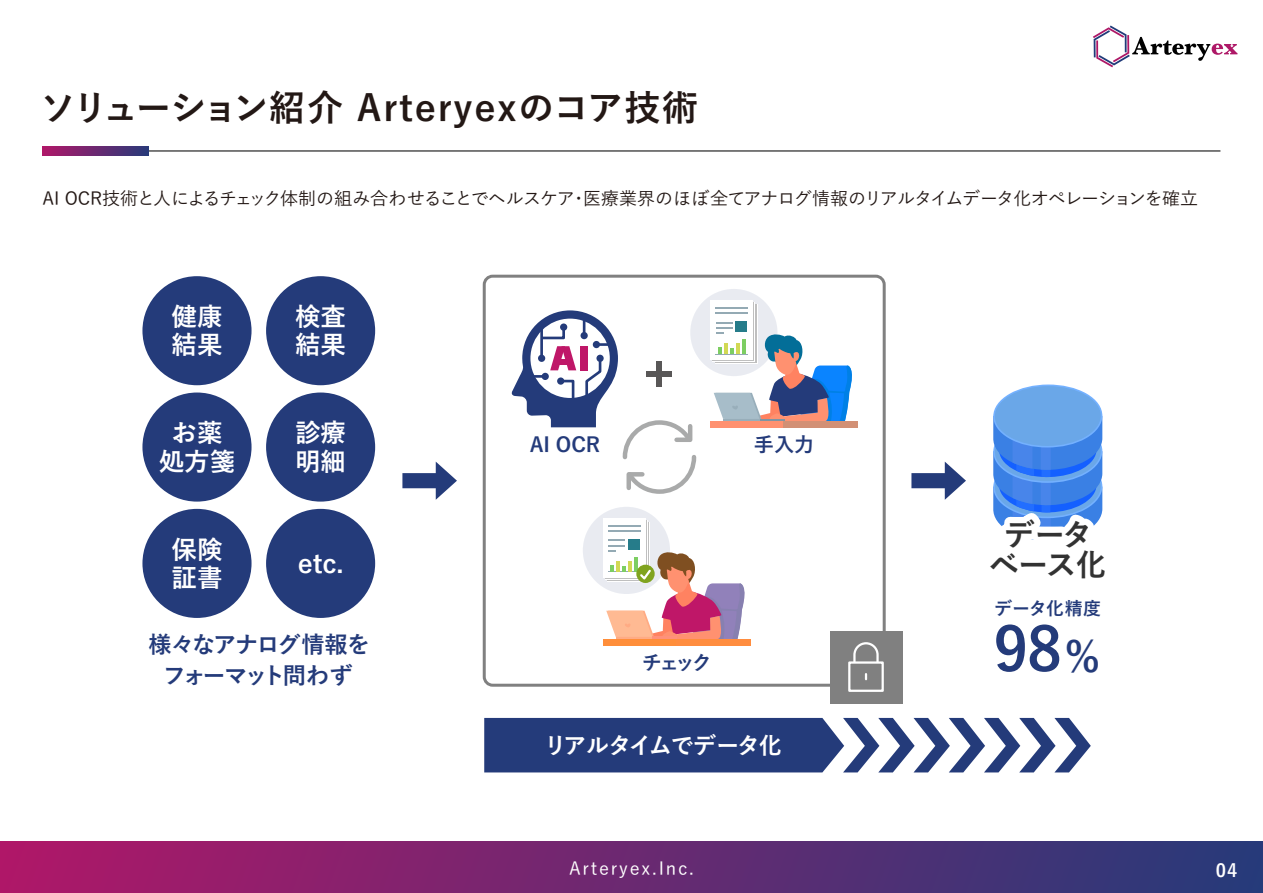
<style>
.page{position:relative;width:1263px;height:893px;background:#fff}
.page>*{position:absolute;margin:0;border:0;box-sizing:border-box;transform-origin:0 0}
.t1{font:700 60px "Yu Go";color:#243b7a}
.t2{font:700 36px "Yu Go";letter-spacing:.035em;color:#231815}
.t3{font:700 30.75px/30.8px "Yu Go";letter-spacing:-.05em;color:#231815;text-align:center}
.t4{font:700 25.5px/28.5px "Yu Go";color:#fff}
.t5{font:700 23.25px/30.8px "Yu Go";letter-spacing:-.085em;color:#243b7a;text-align:center}
.t6{font:700 23.25px "Yu Go";letter-spacing:-.06em;color:#fff}
.t7{font:700 20.25px "Yu Go";color:#243b7a}
.t8{font:500 18px "Yu Go";letter-spacing:-.05em;color:#231815}
.t9{font:500 18px "Yu Go";letter-spacing:.1em;color:#fff}
.t10{font:700 18px "Yu Go";letter-spacing:.015em;color:#243b7a}
.t11{font:700 18px "Yu Go";color:#fff}
.s1{font-size:42px}
</style>
<div class="page">
<div style="left:0;top:842px;width:1263px;height:51px;background:linear-gradient(to right,#b01768,#263b7a)"></div>
<hr style="left:43px;top:150px;width:1177px;height:2px;background:#505050">
<svg style="left:43px;top:147px;width:106px;height:8px"></svg>
<svg style="left:1093px;top:26px;width:144px;height:41px"></svg>
<div style="left:483px;top:275px;width:403px;height:412px;border:3px solid #808080;border-radius:9px"></div>
<div style="left:142px;top:276px;width:110px;height:109px;background:#243b7a;border-radius:50%"></div>
<div style="left:266px;top:276px;width:109px;height:109px;background:#243b7a;border-radius:50%"></div>
<div style="left:266px;top:392px;width:109px;height:110px;background:#243b7a;border-radius:50%"></div>
<div style="left:142px;top:392px;width:110px;height:110px;background:#243b7a;border-radius:50%"></div>
<div style="left:142px;top:509px;width:110px;height:109px;background:#243b7a;border-radius:50%"></div>
<div style="left:266px;top:509px;width:109px;height:109px;background:#243b7a;border-radius:50%"></div>
<svg style="left:402px;top:462px;width:55px;height:38px"></svg>
<svg style="left:911px;top:462px;width:55px;height:38px"></svg>
<svg style="left:690px;top:289px;width:87px;height:87px;background:#e9eaf0"></svg>
<div style="left:711px;top:300px;width:42px;height:60px;background:#fff"></div>
<hr style="left:716px;top:308px;width:32px;height:1px;background:#94aab4">
<hr style="left:716px;top:312px;width:32px;height:2px;background:#94aab4">
<div style="left:735px;top:321px;width:12px;height:11px;background:#267c8a"></div>
<svg style="left:714px;top:322px;width:138px;height:99px"></svg>
<div style="left:710px;top:421px;width:74px;height:6px;background:#ff9170"></div>
<div style="left:784px;top:421px;width:74px;height:6px;background:#d29075"></div>
<svg style="left:511px;top:310px;width:186px;height:184px"></svg>
<div style="left:583px;top:507px;width:87px;height:87px;background:#e9ebf1;border-radius:50%"></div>
<div style="left:603px;top:518px;width:42px;height:59px;background:#fff"></div>
<hr style="left:608px;top:525px;width:32px;height:2px;background:#94aab4">
<hr style="left:608px;top:530px;width:32px;height:2px;background:#94aab4">
<div style="left:628px;top:539px;width:12px;height:11px;background:#267c8a"></div>
<svg style="left:606px;top:540px;width:139px;height:99px"></svg>
<div style="left:603px;top:639px;width:73px;height:6px;background:#ff8e3a"></div>
<div style="left:676px;top:639px;width:75px;height:6px;background:#ff8d3f"></div>
<div style="left:830px;top:631px;width:72px;height:72px;background:#808080"></div>
<div style="left:848px;top:661px;width:36px;height:31px;border:2px solid #fff"></div>
<svg style="left:852px;top:642px;width:28px;height:22px"></svg>
<svg style="left:993px;top:384px;width:110px;height:156px"></svg>
<svg style="left:484px;top:718px;width:607px;height:54px"></svg>
<h2 class="t2" style="left:40px;top:87px;width:660px">ソリューション紹介 Arteryexのコア技術</h2>
<p class="t8" style="left:43px;top:182px;width:1157px">AI OCR技術と人によるチェック体制の組み合わせることでヘルスケア・医療業界のほぼ全てアナログ情報のリアルタイムデータ化オペレーションを確立</p>
<h3 class="t4" style="left:171px;top:303px;width:52px">健康結果</h3>
<h3 class="t4" style="left:295px;top:303px;width:52px">検査結果</h3>
<h3 class="t4" style="left:159px;top:419px;width:78px;text-align:center">お薬処方箋</h3>
<h3 class="t4" style="left:171px;top:535px;width:52px">保険証書</h3>
<h3 class="t4" style="left:295px;top:419px;width:52px">診療明細</h3>
<h3 class="t4" style="left:298px;top:550px;width:47px">etc.</h3>
<p class="t5" style="left:148px;top:629px;width:223px">様々なアナログ情報をフォーマット問わず</p>
<p class="t7" style="left:530px;top:434px;width:72px">AI OCR</p>
<p class="t7" style="left:754px;top:434px;width:62px">手入力</p>
<p class="t7" style="left:642px;top:651px;width:72px">チェック</p>
<p class="t6" style="left:544px;top:732px;width:240px">リアルタイムでデータ化</p>
<h3 class="t3" style="left:988px;top:520px;width:120px">データベース化</h3>
<p class="t10" style="left:994px;top:598px;width:109px">データ化精度</p>
<h1 class="t1" style="left:993px;top:615px;width:108px">98<span class="s1">%</span></h1>
<p class="t9" style="left:569px;top:851px;width:126px">Arteryex.Inc.</p>
<p class="t11" style="left:1216px;top:860px;width:23px">04</p>
</div>
